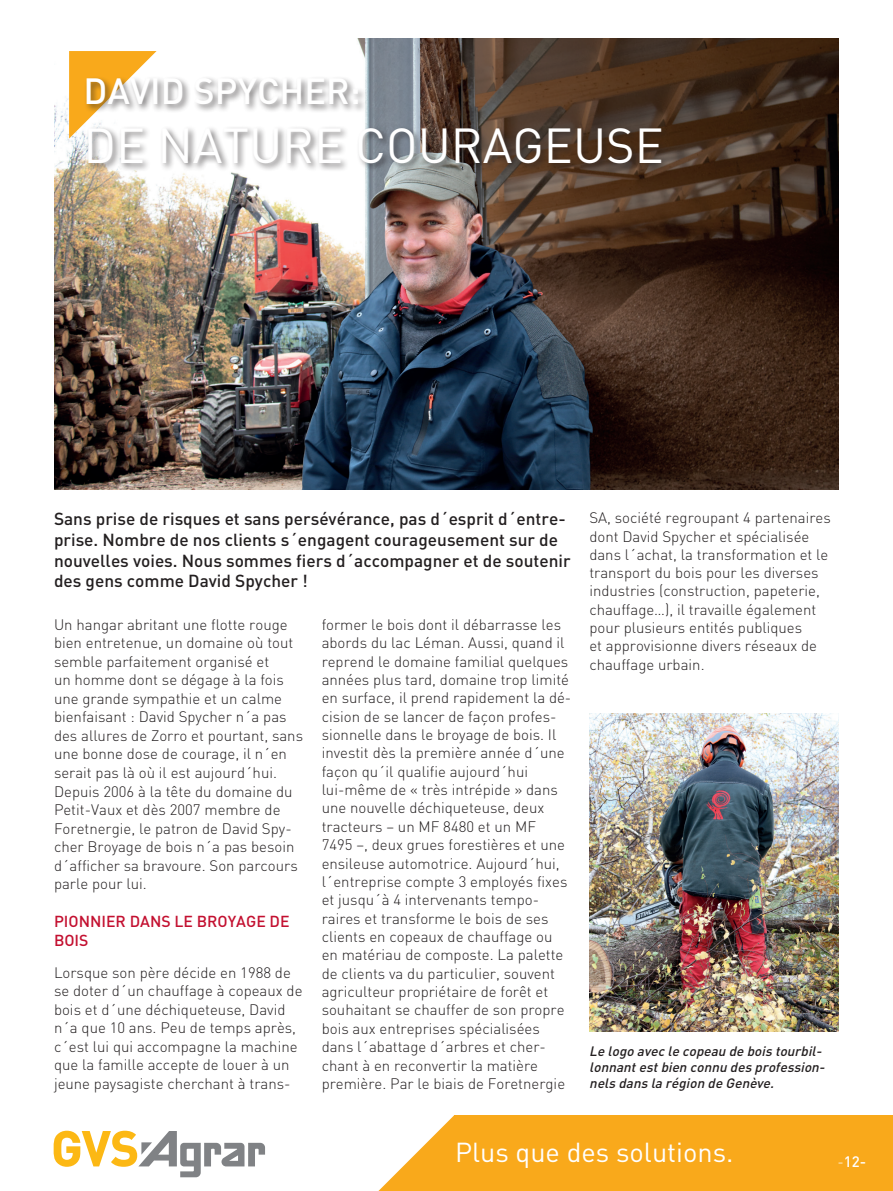
<style>
.page{position:relative;width:893px;height:1191px;background:#fff}
.page>*{position:absolute;margin:0;border:0;box-sizing:border-box;transform-origin:0 0}
.t1{font:48.45px "DIN";color:#fff}
.t2{font:500 36px "DIN";color:#fff}
.t3{font:27.15px "DIN";color:#fff}
.t4{font:500 17.25px/20.7px "DIN";color:#231f20}
.t5{font:500 15.75px/19.4px "DIN";color:#c31030}
.t6{font:300 15px/18.3px "DIN";color:#231f20}
.t7{font:500 15px "DIN";color:#fff}
.t8{font:italic 500 13.5px/16.2px "DIN";color:#231f20}
.s1{font-weight:300}
</style>
<div class="page">
<div style="left:454px;top:1115px;width:439px;height:76px;background:#f9a91b"></div>
<svg style="left:378px;top:1115px;width:76px;height:76px"></svg>
<svg style="left:54px;top:1130px;width:211px;height:47px"></svg>
<img style="left:54px;top:38px;width:785px;height:451px">
<svg style="left:69px;top:51px;width:88px;height:87px;background:#f9b439"></svg>
<div style="left:84px;top:75px;width:586px;height:97px;background:#231f20;opacity:.6"></div>
<img style="left:589px;top:713px;width:250px;height:318px">
<h2 class="t2" style="left:84px;top:68px;width:279px">DAVID SPYCHER:</h2>
<h1 class="t1" style="left:84px;top:115px;width:582px">DE NATURE COURAGEUSE</h1>
<p class="t4" style="left:54px;top:508px;width:518px">Sans prise de risques et sans persévérance, pas d´esprit d´entre&shy;prise. Nombre de nos clients s´engagent courageusement sur de nouvelles voies. Nous sommes fiers d´accompagner et de soutenir des gens comme David Spycher !</p>
<p class="t6" style="left:54px;top:615px;width:251px">Un hangar abritant une flotte rouge bien entretenue, un domaine où tout semble parfaitement organisé et<br>un homme dont se dégage à la fois une grande sympathie et un calme bienfaisant : David Spycher n´a pas des allures de Zorro et pourtant, sans une bonne dose de courage, il n´en serait pas là où il est aujourd´hui.<br>Depuis 2006 à la tête du domaine du Petit-Vaux et dès 2007 membre de Foretnergie, le patron de David Spy&shy;cher Broyage de bois n´a pas besoin d´afficher sa bravoure. Son parcours parle pour lui.</p>
<p class="t5" style="left:54px;top:911px;width:237px">PIONNIER DANS LE BROYAGE DE<br>BOIS</p>
<p class="t6" style="left:54px;top:963px;width:250px">Lorsque son père décide en 1988 de se doter d´un chauffage à copeaux de bois et d´une déchiqueteuse, David n´a que 10 ans. Peu de temps après, c´est lui qui accompagne la machine que la famille accepte de louer à un jeune paysagiste cherchant à trans-</p>
<p class="t6" style="left:322px;top:615px;width:251px">former le bois dont il débarrasse les abords du lac Léman. Aussi, quand il reprend le domaine familial quelques années plus tard, domaine trop limité en surface, il prend rapidement la dé&shy;cision de se lancer de façon profes&shy;sionnelle dans le broyage de bois. Il investit dès la première année d´une façon qu´il qualifie aujourd´hui lui-même de « très intrépide » dans une nouvelle déchiqueteuse, deux tracteurs – un MF 8480 et un MF<br>7495 –, deux grues forestières et une ensileuse automotrice. Aujourd´hui, l´entreprise compte 3 employés fixes et jusqu´à 4 intervenants tempo&shy;raires et transforme le bois de ses clients en copeaux de chauffage ou en matériau de composte. La palette de clients va du particulier, souvent agriculteur propriétaire de forêt et souhaitant se chauffer de son propre bois aux entreprises spécialisées dans l´abattage d´arbres et cher&shy;chant à en reconvertir la matière première. Par le biais de Foretnergie</p>
<p class="t6" style="left:589px;top:508px;width:243px">SA, société regroupant 4 partenaires dont David Spycher et spécialisée dans l´achat, la transformation et le transport du bois pour les diverses industries (construction, papeterie, chauffage…), il travaille également pour plusieurs entités publiques<br>et approvisionne divers réseaux de chauffage urbain.</p>
<p class="t8" style="left:589px;top:1042px;width:240px">Le logo avec le copeau de bois tourbil&shy;lonnantestbien connu des profession&shy;nels dans la région de Genève.</p>
<h3 class="t3" style="left:455px;top:1135px;width:280px">Plus que des solutions.</h3>
<p class="t7" style="left:837px;top:1151px;width:30px"><span class="s1">-</span>12-</p>
</div>
